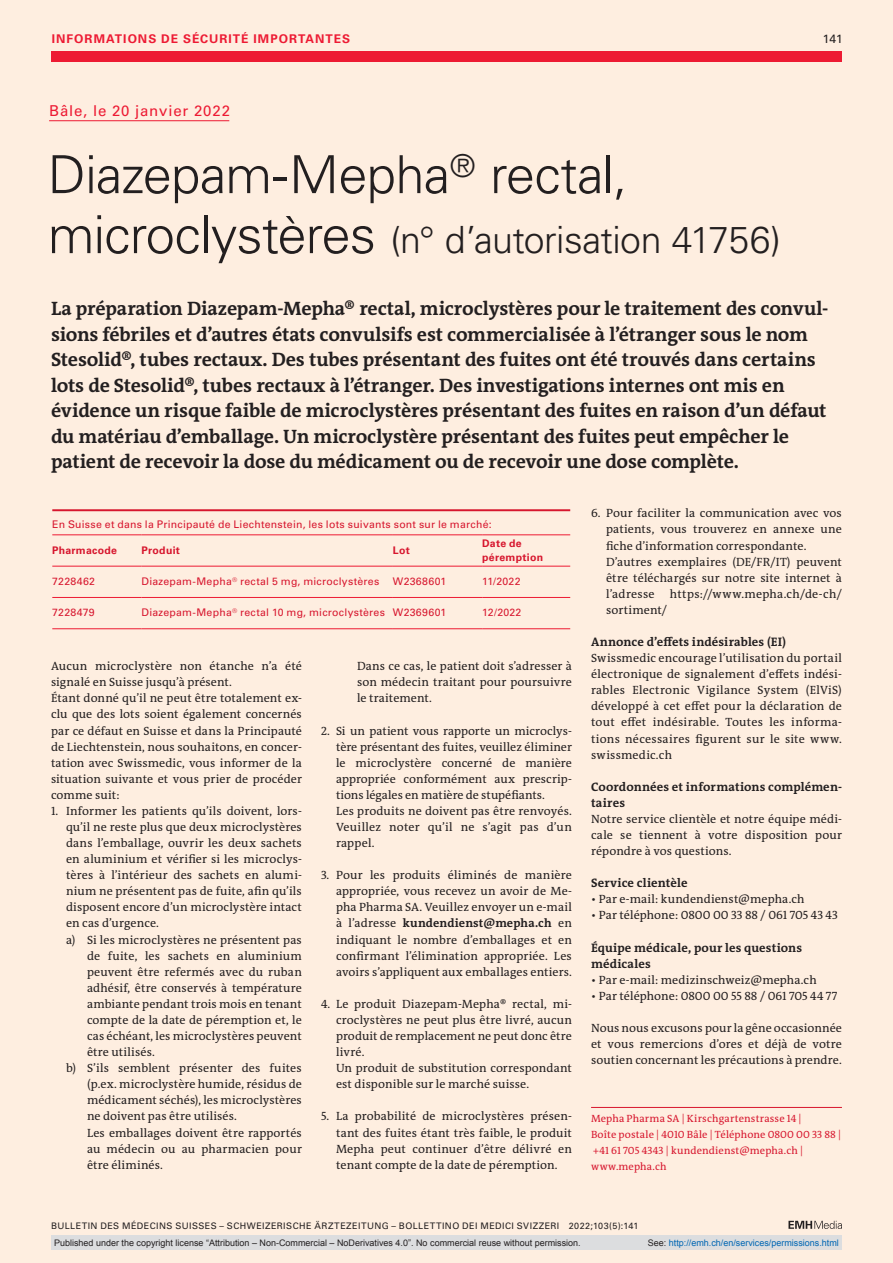
<style>
.page{position:relative;width:893px;height:1263px;background:#feeee0}
.page>*{position:absolute;margin:0;border:0;box-sizing:border-box;transform-origin:0 0}
.article-title{font:300 52.5px "Univers LT Std";letter-spacing:-.015em;color:#231f20}
.article-title-2{font:300 37.5px "Univers LT Std";letter-spacing:-.015em;color:#231f20}
.section-h1{font:700 19.5px/25.5px "The Antiqua B W7";letter-spacing:-.005em;color:#231f20}
.pre-heading{font:15px "Univers LT Std";letter-spacing:.055em;color:#ed1a33}
.section-h2{font:700 12.3px/16px "The Antiqua B W7";letter-spacing:.015em;color:#231f20}
.section-pn{font:12px/16px "The Antiqua B W5 Plain";letter-spacing:.01em;color:#231f20;text-align:justify}
.ressort{font:700 12px "Univers LT Std";letter-spacing:.085em;color:#ed1a33}
.ressort-2{font:12px "Univers LT Std";color:#231f20}
.author-address{font:10.5px/16px "The Antiqua B W5 Plain";letter-spacing:.01em;color:#d7162e}
.table-para{font:10.5px "Univers LT Std";letter-spacing:.025em;color:#d7162e}
.table-caption{font:10.5px "Univers LT Std";letter-spacing:.02em;color:#d7162e}
.table-para-2{font:700 10.5px/13.5px "Univers LT Std";letter-spacing:.025em;color:#d7162e}
.t1{font:9px "Arial";color:#231f20}
.fusszeile{font:9px "Univers LT Std";letter-spacing:.05em;color:#231f20}
.t2{font:9px "Arial";color:#0066b3}
.s1{font-size:52.5px}
.s2{font-family:"The Antiqua B W7";font-weight:700}
.s3{color:#231f20}
</style>
<div class="page">
<svg style="left:788px;top:1221px;width:54px;height:8px"></svg>
<hr style="left:52px;top:566px;width:90px;height:1px;background:#ed1a33">
<hr style="left:142px;top:566px;width:251px;height:1px;background:#ed1a33">
<hr style="left:393px;top:566px;width:89px;height:1px;background:#ed1a33">
<hr style="left:482px;top:566px;width:88px;height:1px;background:#ed1a33">
<hr style="left:52px;top:597px;width:90px;height:1px;background:#ed1a33">
<hr style="left:52px;top:628px;width:90px;height:1px;background:#ed1a33">
<hr style="left:142px;top:597px;width:251px;height:1px;background:#ed1a33">
<hr style="left:142px;top:628px;width:251px;height:1px;background:#ed1a33">
<hr style="left:393px;top:597px;width:89px;height:1px;background:#ed1a33">
<hr style="left:393px;top:628px;width:89px;height:1px;background:#ed1a33">
<hr style="left:482px;top:597px;width:88px;height:1px;background:#ed1a33">
<hr style="left:482px;top:628px;width:88px;height:1px;background:#ed1a33">
<hr style="left:52px;top:534px;width:90px;height:1px;background:#ed1a33">
<hr style="left:142px;top:534px;width:251px;height:1px;background:#ed1a33">
<hr style="left:393px;top:534px;width:89px;height:1px;background:#ed1a33">
<hr style="left:482px;top:534px;width:88px;height:1px;background:#ed1a33">
<hr style="left:52px;top:509px;width:518px;height:2px;background:#d7162e">
<hr style="left:49px;top:120px;width:180px;height:1px;background:#ed1a33">
<hr style="left:591px;top:1107px;width:251px;height:1px;background:#d7162e">
<div style="left:51px;top:51px;width:791px;height:11px;background:#ed1a33"></div>
<div style="left:51px;top:1235px;width:791px;height:15px;background:#dcdddf"></div>
<p class="ressort" style="left:52px;top:31px;width:300px">INFORMATIONS DE SÉCURITÉ IMPORTANTES</p>
<p class="ressort-2" style="left:823px;top:31px;width:21px">141</p>
<p class="pre-heading" style="left:49px;top:102px;width:182px">Bâle, le 20 janvier 2022</p>
<p class="article-title" style="left:48px;top:143px;width:581px">Diazepam-Mepha<sup>®</sup> rectal,</p>
<p class="article-title-2" style="left:48px;top:217px;width:735px"><span class="s1">microclystères</span> (n° d’autorisation 41756)</p>
<p class="section-h1" style="left:51px;top:296px;width:779px">La préparation Diazepam-Mepha® rectal, microclystères pour le traitement des convul&shy;sions fébriles et d’autres états convulsifs est commercialisée à l’étranger sous le nom Stesolid®, tubes rectaux. Des tubes présentant des fuites ont été trouvés dans certains lots de Stesolid®, tubes rectaux à l’étranger. Des investigations internes ont mis en évidence un risque faible de microclystères présentant des fuites en raison d’un défaut du matériau d’emballage. Un microclystère présentant des fuites peut empêcher le patient de recevoir la dose du médicament ou de recevoir une dose complète.</p>
<p class="table-caption" style="left:52px;top:518px;width:441px">En Suisse et dans la Principauté de Liechtenstein, les lots suivants sont sur le marché:</p>
<p class="table-para-2" style="left:52px;top:543px;width:66px">Pharmacode</p>
<p class="table-para-2" style="left:142px;top:543px;width:40px">Produit</p>
<p class="table-para-2" style="left:393px;top:543px;width:18px">Lot</p>
<p class="table-para-2" style="left:482px;top:537px;width:62px">Date de péremption</p>
<p class="table-para" style="left:52px;top:575px;width:44px">7228462</p>
<p class="table-para" style="left:142px;top:575px;width:239px">Diazepam-Mepha<sup>®</sup> rectal 5 mg, microclystères</p>
<p class="table-para" style="left:393px;top:575px;width:55px">W2368601</p>
<p class="table-para" style="left:482px;top:575px;width:40px">11/2022</p>
<p class="table-para" style="left:52px;top:606px;width:44px">7228479</p>
<p class="table-para" style="left:142px;top:606px;width:245px">Diazepam-Mepha<sup>®</sup> rectal 10 mg, microclystères</p>
<p class="table-para" style="left:393px;top:606px;width:55px">W2369601</p>
<p class="table-para" style="left:482px;top:606px;width:41px">12/2022</p>
<p class="section-pn" style="left:51px;top:658px;width:252px">Aucun microclystère non étanche n’a été signalé en Suisse jusqu’à présent.</p>
<p class="section-pn" style="left:51px;top:690px;width:252px">Étant donné qu’il ne peut être totalement ex&shy;clu que des lots soient également concernés par ce défaut en Suisse et dans la Principauté de Liechtenstein, nous souhaitons, en concer&shy;tation avec Swissmedic, vous informer de la situation suivante et vous prier de procéder comme suit:</p>
<p class="section-pn" style="left:66px;top:803px;width:237px;text-indent:-15px">1. Informer les patients qu’ils doivent, lors&shy;qu’il ne reste plus que deux microclystères dans l’emballage, ouvrir les deux sachets en aluminium et vérifier si les microclys&shy;tères à l’intérieur des sachets en alumi&shy;nium ne présentent pas de fuite, afin qu’ils disposent encore d’un microclystère intact en cas d’urgence.</p>
<p class="section-pn" style="left:87px;top:931px;width:216px;text-indent:-21px">a) Si les microclystères ne présentent pas de fuite, les sachets en aluminium peuvent être refermés avec du ruban adhésif, être conservés à température ambiante pendant trois mois en tenant compte de la date de péremption et, le cas échéant, les microclystères peuvent être utilisés.</p>
<p class="section-pn" style="left:87px;top:1060px;width:216px;text-indent:-21px">b) S’ils semblent présenter des fuites (p.ex. microclystère humide, résidus de médicament séchés), les microclystères ne doivent pas être utilisés.</p>
<p class="section-pn" style="left:87px;top:1124px;width:216px">Les emballages doivent être rapportés au médecin ou au pharmacien pour être éliminés.</p>
<p class="section-pn" style="left:357px;top:658px;width:216px">Dans ce cas, le patient doit s’adresser à son médecin traitant pour poursuivre le traitement.</p>
<p class="section-pn" style="left:336px;top:722px;width:237px;text-indent:-15px">2. Si un patient vous rapporte un microclys&shy;tère présentant des fuites, veuillez éliminer le microclystère concerné de manière appropriée conformément aux prescrip&shy;tions légales en matière de stupéfiants.</p>
<p class="section-pn" style="left:336px;top:803px;width:237px">Les produits ne doivent pas être renvoyés.<br>Veuillez noter qu’il ne s’agit pas d’un rappel.</p>
<p class="section-pn" style="left:336px;top:867px;width:237px;text-indent:-15px">3. Pour les produits éliminés de manière appropriée, vous recevez un avoir de Me&shy;pha Pharma SA. Veuillez envoyer un e-mail à l’adresse <span class="s2">kundendienst@mepha.ch</span> en indiquant le nombre d’emballages et en confirmant l’élimination appropriée. Les avoirs s’appliquent aux emballages entiers.</p>
<p class="section-pn" style="left:336px;top:996px;width:237px;text-indent:-15px">4. Le produit Diazepam-Mepha® rectal, mi&shy;croclystères ne peut plus être livré, aucun produit de remplacement ne peut donc être livré.</p>
<p class="section-pn" style="left:336px;top:1060px;width:237px">Un produit de substitution correspondant est disponible sur le marché suisse.</p>
<p class="section-pn" style="left:336px;top:1108px;width:237px;text-indent:-15px">5. La probabilité de microclystères présen&shy;tant des fuites étant très faible, le produit Mepha peut continuer d’être délivré en tenant compte de la date de péremption.</p>
<p class="section-pn" style="left:606px;top:505px;width:237px;text-indent:-15px">6. Pour faciliter la communication avec vos patients, vous trouverez en annexe une fiche d’information correspondante.</p>
<p class="section-pn" style="left:606px;top:554px;width:237px">D’autres exemplaires (DE/FR/IT) peuvent être téléchargés sur notre site internet à l’adresse</p>
<p class="section-pn" style="left:670px;top:586px;width:174px">https://www.mepha.ch/de-ch/</p>
<p class="section-pn" style="left:606px;top:602px;width:63px">sortiment/</p>
<p class="section-h2" style="left:591px;top:634px;width:197px">Annonce d’effets indésirables (EI)</p>
<p class="section-pn" style="left:591px;top:650px;width:252px">Swissmedic encourage l’utilisation du portail électronique de signalement d’effets indési&shy;rables Electronic Vigilance System (ElViS) développé à cet effet pour la déclaration de tout effet indésirable. Toutes les informa&shy;tions nécessaires figurent sur le site www. swissmedic.ch</p>
<p class="section-h2" style="left:591px;top:779px;width:252px">Coordonnées et informations complémen&shy;taires</p>
<p class="section-pn" style="left:591px;top:811px;width:252px">Notre service clientèle et notre équipe médi&shy;cale se tiennent à votre disposition pour répondre à vos questions.</p>
<p class="section-h2" style="left:591px;top:875px;width:98px">Service clientèle</p>
<p class="section-pn" style="left:591px;top:891px;width:215px">• Par e-mail: kundendienst@mepha.ch</p>
<p class="section-pn" style="left:591px;top:907px;width:248px">• Par téléphone: 0800 00 33 88 / 061 705 43 43</p>
<p class="section-h2" style="left:591px;top:939px;width:213px">Équipe médicale, pour les questions médicales</p>
<p class="section-pn" style="left:591px;top:972px;width:227px">• Par e-mail: medizinschweiz@mepha.ch</p>
<p class="section-pn" style="left:591px;top:988px;width:248px">• Par téléphone: 0800 00 55 88 / 061 705 44 77</p>
<p class="section-pn" style="left:591px;top:1020px;width:252px">Nous nous excusons pour la gêne occasionnée et vous remercions d’ores et déjà de votre soutien concernant les précautions à prendre.</p>
<p class="author-address" style="left:591px;top:1110px;width:251px">Mepha Pharma SA | Kirschgartenstrasse 14 |<br>Boîte postale | 4010 Bâle | Téléphone 0800 00 33 88 | +41 61 705 4343 | kundendienst@mepha.ch | www.mepha.ch</p>
<p class="fusszeile" style="left:51px;top:1220px;width:589px">BULLETIN DES MÉDECINS SUISSES – SCHWEIZERISCHE ÄRZTEZEITUNG – BOLLETTINO DEI MEDICI SVIZZERI 2022;103(5):141</p>
<p class="t1" style="left:54px;top:1237px;width:528px">Published under the copyright license “Attribution – Non-Commercial – NoDerivatives 4.0”. No commercial reuse without permission.</p>
<p class="t2" style="left:648px;top:1237px;width:193px"><span class="s3">See:</span> http://emh.ch/en/services/permissions.html</p>
</div>
